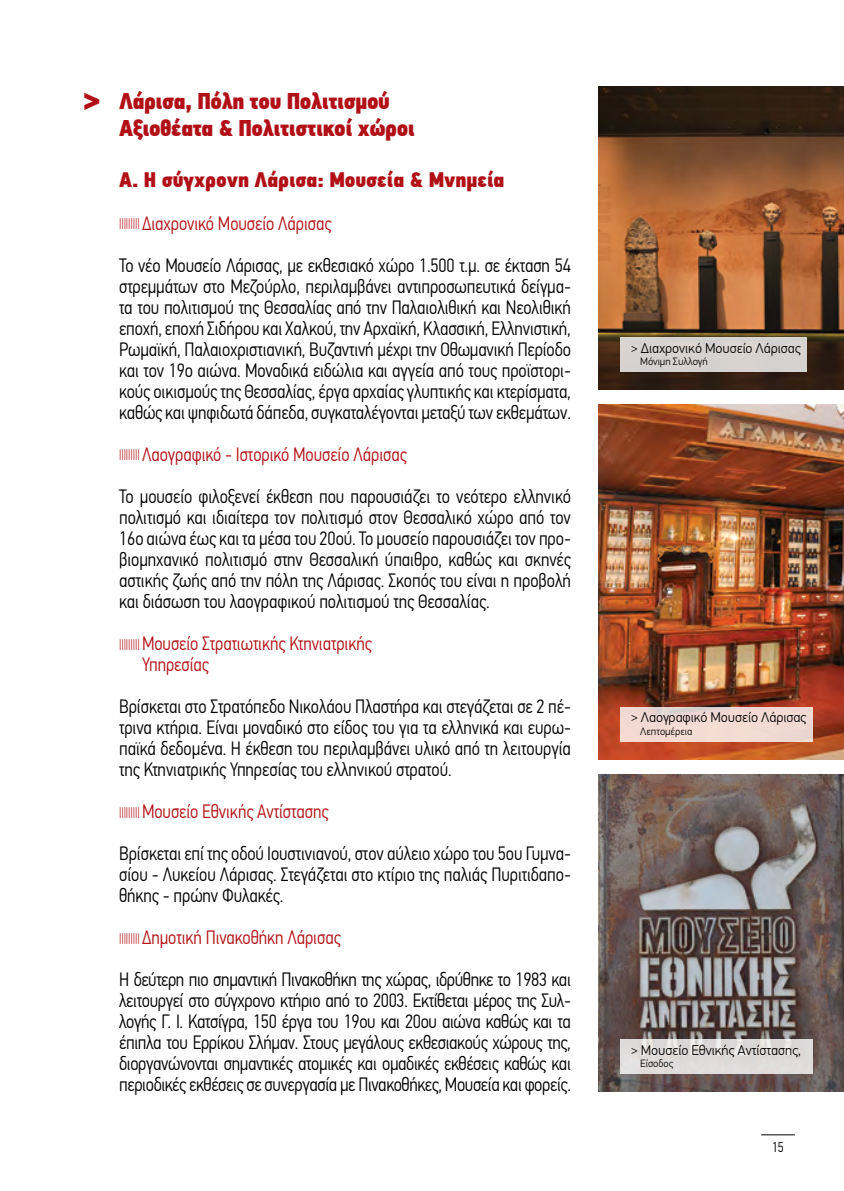
<style>
.page{position:relative;width:844px;height:1191px;background:#fff}
.page>*{position:absolute;margin:0;border:0;box-sizing:border-box;transform-origin:0 0}
.t1{font:31.5px "PF Din Text Cond Pro X Black";color:#b11116}
.t2{font:22.75px/27.3px "PF Din Text Cond Pro X Black";letter-spacing:-.02em;color:#b11116}
.t3{font:21px "PF Din Text Cond Pro X Black";letter-spacing:-.005em;color:#b11116}
.t4{font:300 19.25px/21px "PF Din Text Cond Pro";letter-spacing:-.005em;color:#000}
.t5{font:300 19.25px/21px "PF Din Text Cond Pro";letter-spacing:-.005em;color:#b11116}
.t6{font:300 14px "PF Din Text Pro";letter-spacing:-.005em;color:#000}
.t7{font:300 14px "PF Din Text Cond Pro";color:#000}
.t8{font:300 10.5px "PF Din Text Pro";letter-spacing:-.005em;color:#000}
.s1{font-size:12.25px;color:#b11116}
.s2{color:#b11116}
.s3{font-size:12.25px}
</style>
<div class="page">
<img style="left:598px;top:87px;width:245px;height:302px">
<img style="left:598px;top:404px;width:245px;height:355px">
<img style="left:598px;top:774px;width:245px;height:317px">
<div style="left:620px;top:337px;width:186px;height:35px;background:#d6d2d0"></div>
<div style="left:620px;top:707px;width:193px;height:34px;background:#f2d9d3"></div>
<svg style="left:620px;top:1039px;width:193px;height:35px;background:#dfdcdb"></svg>
<hr style="left:761px;top:1134px;width:33px;height:1px;background:#000">
<h1 class="t1" style="left:83px;top:80px;width:19px">&gt;</h1>
<p class="t2" style="left:119px;top:88px;width:297px">Λάρισα, Πόλη του Πολιτισμού<br>Αξιοθέατα &amp; Πολιτιστικοί χώροι</p>
<p class="t3" style="left:119px;top:166px;width:386px">Α. H σύγχρονη Λάρισα: Μουσεία &amp; Μνημεία</p>
<p class="t4" style="left:119px;top:202px;width:453px;line-height:42px"><span class="s1">|||||||||</span> <span class="s2">Διαχρονικό Μουσείο Λάρισας<br></span>Το νέο Μουσείο Λάρισας, με εκθεσιακό χώρο 1.500 τ.μ. σε έκταση 54</p>
<p class="t4" style="left:119px;top:276px;width:453px;text-align:justify">στρεμμάτων στο Μεζούρλο, περιλαμβάνει αντιπροσωπευτικά δείγμα&shy;τα του πολιτισμού της Θεσσαλίας από την Παλαιολιθική και Νεολιθική εποχή, εποχή Σιδήρου και Χαλκού, την Αρχαϊκή, Κλασσική, Ελληνιστική, Ρωμαϊκή, Παλαιοχριστιανική, Βυζαντινή μέχρι την Οθωμανική Περίοδο και τον 19ο αιώνα. Μοναδικά ειδώλια και αγγεία από τους προϊστορι&shy;κούς οικισμούς της Θεσσαλίας, έργα αρχαίας γλυπτικής και κτερίσματα, καθώς και ψηφιδωτά δάπεδα, συγκαταλέγονται μεταξύ των εκθεμάτων.</p>
<p class="t4" style="left:119px;top:433px;width:453px;line-height:42px"><span class="s1">|||||||||</span> <span class="s2">Λαογραφικό - Ιστορικό Μουσείο Λάρισας<br></span>Το μουσείο φιλοξενεί έκθεση που παρουσιάζει το νεότερο ελληνικό</p>
<p class="t4" style="left:119px;top:507px;width:453px;text-align:justify">πολιτισμό και ιδιαίτερα τον πολιτισμό στον Θεσσαλικό χώρο από τον 16ο αιώνα έως και τα μέσα του 20ού. Το μουσείο παρουσιάζει τον προ&shy;βιομηχανικό πολιτισμό στην Θεσσαλική ύπαιθρο, καθώς και σκηνές αστικής ζωής από την πόλη της Λάρισας. Σκοπός του είναι η προβολή και διάσωση του λαογραφικού πολιτισμού της Θεσσαλίας.</p>
<p class="t5" style="left:142px;top:633px;width:231px;text-indent:-23px"><span class="s3">|||||||||</span> Μουσείο Στρατιωτικής Κτηνιατρικής<br>Υπηρεσίας</p>
<p class="t4" style="left:119px;top:696px;width:453px;text-align:justify">Βρίσκεται στο Στρατόπεδο Νικολάου Πλαστήρα και στεγάζεται σε 2 πέ&shy;τρινα κτήρια. Είναι μοναδικό στο είδος του για τα ελληνικά και ευρω&shy;παϊκά δεδομένα. Η έκθεση του περιλαμβάνει υλικό από τη λειτουργία της Κτηνιατρικής Υπηρεσίας του ελληνικού στρατού.</p>
<p class="t4" style="left:119px;top:790px;width:453px;line-height:42px"><span class="s1">|||||||||</span> <span class="s2">Μουσείο Εθνικής Αντίστασης<br></span>Βρίσκεται επί της οδού Ιουστινιανού, στον αύλειο χώρο του 5ου Γυμνα-</p>
<p class="t4" style="left:119px;top:864px;width:453px">σίου - Λυκείου Λάρισας. Στεγάζεται στο κτίριο της παλιάς Πυριτιδαπο&shy;θήκης - πρώην Φυλακές.</p>
<p class="t4" style="left:119px;top:916px;width:453px;line-height:42px"><span class="s1">|||||||||</span> <span class="s2">Δημοτική Πινακοθήκη Λάρισας<br></span>Η δεύτερη πιο σημαντική Πινακοθήκη της χώρας, ιδρύθηκε το 1983 και</p>
<p class="t4" style="left:119px;top:990px;width:453px;text-align:justify">λειτουργεί στο σύγχρονο κτήριο από το 2003. Εκτίθεται μέρος της Συλ&shy;λογής Γ. Ι. Κατσίγρα, 150 έργα του 19ου και 20ου αιώνα καθώς και τα έπιπλα του Ερρίκου Σλήμαν. Στους μεγάλους εκθεσιακούς χώρους της, διοργανώνονται σημαντικές ατομικές και ομαδικές εκθέσεις καθώς και περιοδικές εκθέσεις σε συνεργασία με Πινακοθήκες, Μουσεία και φορείς.</p>
<p class="t6" style="left:631px;top:340px;width:171px">&gt; Διαχρονικό Μουσείο Λάρισας</p>
<p class="t8" style="left:640px;top:355px;width:69px">Μόνιμη Συλλογή</p>
<p class="t6" style="left:631px;top:709px;width:177px">&gt; Λαογραφικό Μουσείο Λάρισας</p>
<p class="t8" style="left:640px;top:725px;width:54px">Λεπτομέρεια</p>
<p class="t6" style="left:631px;top:1042px;width:171px">&gt; Μουσείο Εθνικής Αντίστασης,</p>
<p class="t8" style="left:640px;top:1057px;width:34px">Είσοδος</p>
<p class="t7" style="left:771px;top:1139px;width:13px">15</p>
</div>
